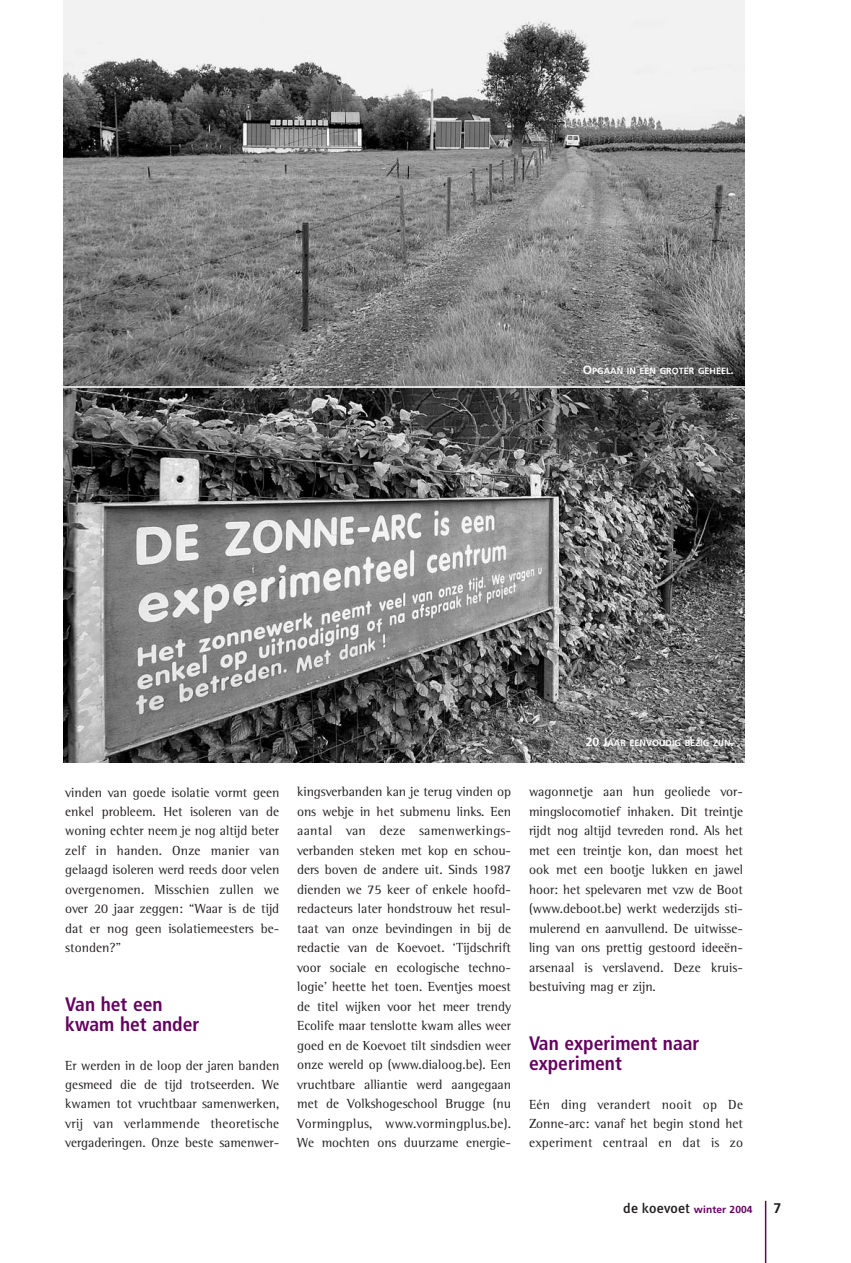
<style>
.page{position:relative;width:851px;height:1263px;background:#fff}
.page>*{position:absolute;margin:0;border:0;box-sizing:border-box;transform-origin:0 0}
.t1{font:700 condensed 19.5px/19.5px "Frutiger";color:#650260}
.t2{font:700 14.1px "Frutiger";color:#231f20}
.t3{font:13.5px/19.5px "Rotis Semi Serif";color:#231f20;text-align:justify}
.t4{font:700 10.2px "Frutiger";letter-spacing:.01em;color:#650260}
.t5{font:700 9px "Frutiger";color:#fff}
.s1{font-size:12px}
.s2{font-family:"Meta Plus";font-weight:500;font-size:14.1px;color:#231f20}
</style>
<div class="page">
<hr style="left:764px;top:1201px;width:2px;height:62px;background:#650260">
<img style="left:64px;top:0;width:680px;height:386px">
<img style="left:64px;top:388px;width:680px;height:374px">
<p class="t5" style="left:583px;top:367px;width:152px"><span class="s1">O</span>PGAAN IN EEN GROTER GEHEEL<span class="s1">.</span></p>
<p class="t3" style="left:65px;top:783px;width:215px">vinden van goede isolatie vormt geen enkel probleem. Het isoleren van de woning echter neem je nog altijd beter zelf in handen. Onze manier van gelaagd isoleren werd reeds door velen overgenomen. Misschien zullen we over 20 jaar zeggen: “Waar is de tijd dat er nog geen isolatiemeesters be&shy;stonden?”</p>
<h1 class="t1" style="left:65px;top:996px;width:135px">Van het een kwam het ander</h1>
<p class="t3" style="left:65px;top:1056px;width:215px">Er werden in de loop der jaren banden gesmeed die de tijd trotseerden. We kwamen tot vruchtbaar samenwerken, vrij van verlammende theoretische vergaderingen. Onze beste samenwer-</p>
<p class="t5" style="left:585px;top:739px;width:150px"><span class="s1">20 J</span>AAR EENVOUDIG BEZIG ZIJN<span class="s1">.</span></p>
<p class="t3" style="left:297px;top:783px;width:215px">kingsverbanden kan je terug vinden op ons webje in het submenu links. Een aantal van deze samenwerkings&shy;verbanden steken met kop en schou&shy;ders boven de andere uit. Sinds 1987 dienden we 75 keer of enkele hoofd&shy;redacteurs later hondstrouw het resul&shy;taat van onze bevindingen in bij de redactie van de Koevoet. ‘Tijdschrift voor sociale en ecologische techno&shy;logie’ heette het toen. Eventjes moest de titel wijken voor het meer trendy Ecolife maar tenslotte kwam alles weer goed en de Koevoet tilt sindsdien weer onze wereld op (www.dialoog.be). Een vruchtbare alliantie werd aangegaan met de Volkshogeschool Brugge (nu Vormingplus, www.vormingplus.be).<br>We mochten ons duurzame energie-</p>
<p class="t3" style="left:529px;top:783px;width:215px">wagonnetje aan hun geoliede vor&shy;mingslocomotief inhaken. Dit treintje rijdt nog altijd tevreden rond. Als het met een treintje kon, dan moest het ook met een bootje lukken en jawel hoor: het spelevaren met vzw de Boot (www.deboot.be) werkt wederzijds sti&shy;mulerend en aanvullend. De uitwisse&shy;ling van ons prettig gestoord ideeën&shy;arsenaal is verslavend. Deze kruis&shy;bestuiving mag er zijn.</p>
<h1 class="t1" style="left:529px;top:1035px;width:172px">Van experiment naar experiment</h1>
<p class="t3" style="left:529px;top:1095px;width:215px">Eén ding verandert nooit op De Zonne-arc: vanaf het begin stond het experiment centraal en dat is zo</p>
<p class="t4" style="left:623px;top:1205px;width:131px"><span class="s2">de koevoet</span> winter 2004</p>
<p class="t2" style="left:773px;top:1202px;width:9px">7</p>
</div>
